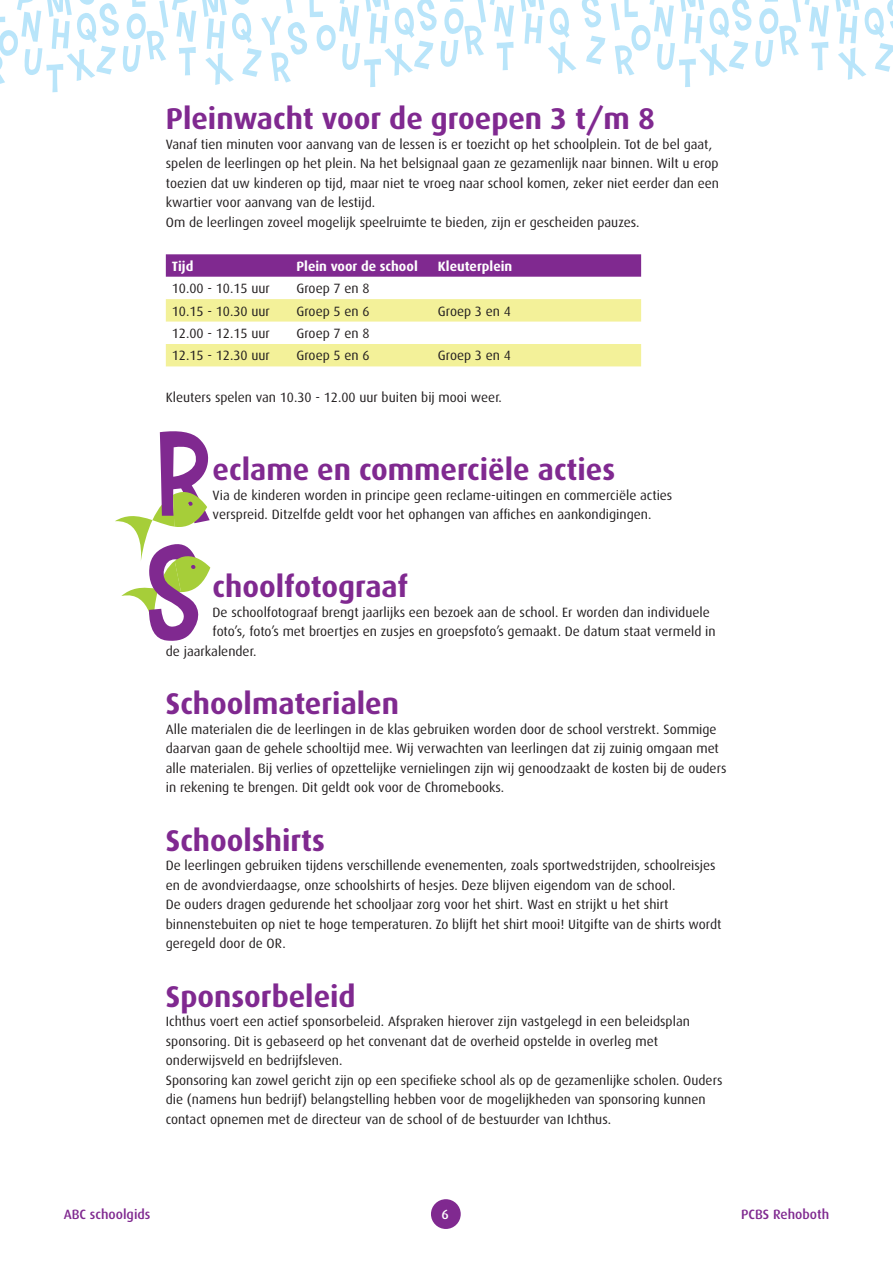
<style>
.page{position:relative;width:893px;height:1263px;background:#fff}
.page>*{position:absolute;margin:0;border:0;box-sizing:border-box;transform-origin:0 0}
.t1{font:700 30px "Dax";color:#802990}
.t2{font:13.5px/19.5px "Dax";color:#231f20}
.t3{font:700 13.5px "Dax";color:#fff}
.t4{font:500 13.5px "Dax";color:#802990}
.t5{font:500 13.5px "Dax";color:#fff}
</style>
<div class="page">
<svg style="left:0;top:0;width:605px;height:92px"></svg>
<svg style="left:611px;top:0;width:282px;height:87px"></svg>
<div style="left:431px;top:1199px;width:30px;height:30px;background:#802990;border-radius:50%"></div>
<svg style="left:166px;top:254px;width:475px;height:23px;background:#832e93"></svg>
<svg style="left:166px;top:299px;width:475px;height:67px"></svg>
<svg style="left:115px;top:431px;width:95px;height:210px"></svg>
<h1 class="t1" style="left:166px;top:102px;width:491px">Pleinwacht voor de groepen 3 t/m 8</h1>
<p class="t2" style="left:166px;top:135px;width:555px">Vanaf tien minuten voor aanvang van de lessen is er toezicht op het schoolplein. Tot de bel gaat, spelen de leerlingen op het plein. Na het belsignaal gaan ze gezamenlijk naar binnen. Wilt u erop toezien dat uw kinderen op tijd, maar niet te vroeg naar school komen, zeker niet eerder dan een kwartier voor aanvang van de lestijd.<br>Om de leerlingen zoveel mogelijk speelruimte te bieden, zijn er gescheiden pauzes.</p>
<p class="t3" style="left:172px;top:258px;width:23px">Tijd</p>
<p class="t3" style="left:297px;top:258px;width:123px">Plein voor de school</p>
<p class="t3" style="left:438px;top:258px;width:76px">Kleuterplein</p>
<p class="t2" style="left:172px;top:279px;width:100px">10.00 - 10.15 uur</p>
<p class="t2" style="left:297px;top:279px;width:74px">Groep 7 en 8</p>
<p class="t2" style="left:172px;top:301px;width:100px">10.15 - 10.30 uur</p>
<p class="t2" style="left:297px;top:301px;width:74px">Groep 5 en 6</p>
<p class="t2" style="left:438px;top:301px;width:74px">Groep 3 en 4</p>
<p class="t2" style="left:172px;top:324px;width:100px">12.00 - 12.15 uur</p>
<p class="t2" style="left:297px;top:324px;width:74px">Groep 7 en 8</p>
<p class="t2" style="left:172px;top:346px;width:100px">12.15 - 12.30 uur</p>
<p class="t2" style="left:297px;top:346px;width:74px">Groep 5 en 6</p>
<p class="t2" style="left:438px;top:346px;width:74px">Groep 3 en 4</p>
<p class="t2" style="left:166px;top:388px;width:338px">Kleuters spelen van 10.30 - 12.00 uur buiten bij mooi weer.</p>
<h1 class="t1" style="left:213px;top:453px;width:404px">eclame en commerciële acties</h1>
<p class="t2" style="left:213px;top:486px;width:461px">Via de kinderen worden in principe geen reclame-uitingen en commerciële acties verspreid. Ditzelfde geldt voor het ophangen van affiches en aankondigingen.</p>
<h1 class="t1" style="left:213px;top:570px;width:197px">choolfotograaf</h1>
<p class="t2" style="left:213px;top:603px;width:499px">De schoolfotograaf brengt jaarlijks een bezoek aan de school. Er worden dan individuele</p>
<p class="t2" style="left:213px;top:622px;width:505px">foto’s, foto’s met broertjes en zusjes en groepsfoto’s gemaakt. De datum staat vermeld in</p>
<p class="t2" style="left:166px;top:642px;width:92px">de jaarkalender.</p>
<h1 class="t1" style="left:166px;top:687px;width:235px">Schoolmaterialen</h1>
<p class="t2" style="left:166px;top:720px;width:562px">Alle materialen die de leerlingen in de klas gebruiken worden door de school verstrekt. Sommige daarvan gaan de gehele schooltijd mee. Wij verwachten van leerlingen dat zij zuinig omgaan met alle materialen. Bij verlies of opzettelijke vernielingen zijn wij genoodzaakt de kosten bij de ouders in rekening te brengen. Dit geldt ook voor de Chromebooks.</p>
<h1 class="t1" style="left:166px;top:824px;width:161px">Schoolshirts</h1>
<p class="t2" style="left:166px;top:856px;width:557px">De leerlingen gebruiken tijdens verschillende evenementen, zoals sportwedstrijden, schoolreisjes en de avondvierdaagse, onze schoolshirts of hesjes. Deze blijven eigendom van de school.<br>De ouders dragen gedurende het schooljaar zorg voor het shirt. Wast en strijkt u het shirt binnenstebuiten op niet te hoge temperaturen. Zo blijft het shirt mooi! Uitgifte van de shirts wordt geregeld door de OR.</p>
<h1 class="t1" style="left:166px;top:980px;width:191px">Sponsorbeleid</h1>
<p class="t2" style="left:166px;top:1012px;width:558px">Ichthus voert een actief sponsorbeleid. Afspraken hierover zijn vastgelegd in een beleidsplan sponsoring. Dit is gebaseerd op het convenant dat de overheid opstelde in overleg met onderwijsveld en bedrijfsleven.<br>Sponsoring kan zowel gericht zijn op een specifieke school als op de gezamenlijke scholen. Ouders die (namens hun bedrijf) belangstelling hebben voor de mogelijkheden van sponsoring kunnen contact opnemen met de directeur van de school of de bestuurder van Ichthus.</p>
<p class="t4" style="left:64px;top:1207px;width:88px">ABC schoolgids</p>
<p class="t5" style="left:441px;top:1207px;width:9px">6</p>
<p class="t4" style="left:741px;top:1207px;width:90px">PCBS Rehoboth</p>
</div>
